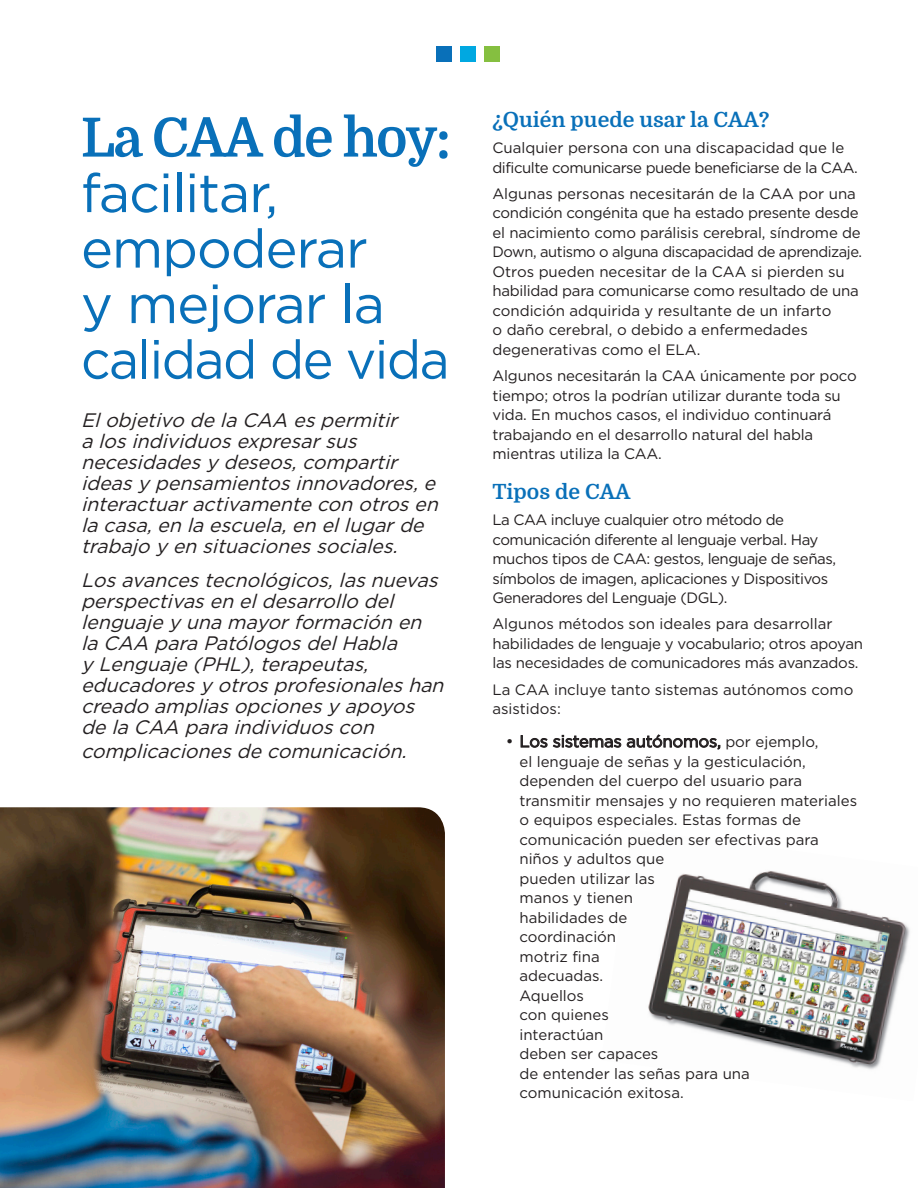
<style>
.page{position:relative;width:918px;height:1188px;background:#fff}
.page>*{position:absolute;margin:0;border:0;box-sizing:border-box;transform-origin:0 0}
.t1{font:54px/55.5px "Gotham";letter-spacing:-.02em;color:#0970b9}
.Sub_PT_Sans_14-14{font:700 21px "Domine";color:#0970b9}
.Text_PT_Serif__11-14{font:italic 19.5px/21px "Gotham";color:#231f20}
.Bullets_PT_Serif_11{font:16.5px "Gotham";letter-spacing:-.01em;color:#231f20}
.Text_PT_Serif__11-14-2{font:15px/19.5px "Gotham";letter-spacing:-.02em;color:#231f20}
.Bullets_PT_Serif_11-2{font:15px/19.5px "Gotham";color:#231f20}
.Text_PT_Serif__11-14-3{font:15px/19.5px "Gotham";color:#231f20}
.s1{font-family:"Domine";font-weight:700}
.s2{font-size:15px}
</style>
<div class="page">
<img style="left:648px;top:870px;width:262px;height:200px">
<svg style="left:521px;top:735px;width:26px;height:12px"></svg>
<svg style="left:553px;top:735px;width:68px;height:12px"></svg>
<svg style="left:627px;top:735px;width:93px;height:14px"></svg>
<img style="left:0;top:807px;width:445px;height:381px">
<div style="left:436px;top:46px;width:16px;height:16px;background:#0970b9"></div>
<div style="left:460px;top:46px;width:16px;height:16px;background:#00a8e1"></div>
<div style="left:484px;top:46px;width:16px;height:16px;background:#85bf40"></div>
<p class="t1" style="left:81px;top:109px;width:371px"><span class="s1">La CAA de hoy: </span>facilitar, empoderar<br>y mejorar la calidad de vida</p>
<p class="Text_PT_Serif__11-14" style="left:81px;top:409px;width:365px">Elobjetivo delaCAA espermitir alosindividuosexpresarsus necesidadesydeseos,compartir ideasypensamientosinnovadores,e interactuaractivamenteconotrosen lacasa,enlaescuela,enellugarde trabajo yensituacionessociales.</p>
<p class="Text_PT_Serif__11-14" style="left:81px;top:569px;width:370px">Losavancestecnológicos,lasnuevas perspectivaseneldesarrollo del lenguajeyunamayorformaciónen laCAA paraPatólogosdelHabla yLenguaje(PHL),terapeutas, educadoresyotrosprofesionaleshan creado ampliasopcionesyapoyos delaCAA paraindividuoscon</p>
<p class="Text_PT_Serif__11-14" style="left:81px;top:740px;width:333px">complicacionesdecomunicación.</p>
<p class="Sub_PT_Sans_14-14" style="left:492px;top:108px;width:279px">¿Quién puede usar la CAA?</p>
<p class="Text_PT_Serif__11-14-2" style="left:492px;top:138px;width:367px">Cualquier persona con una discapacidad que le dificulte comunicarse puede beneficiarse de la CAA.</p>
<p class="Text_PT_Serif__11-14-2" style="left:492px;top:184px;width:371px">Algunas personas necesitarán de la CAA por una condición congénita que ha estado presente desde el nacimiento como parálisis cerebral, síndrome de Down, autismo o alguna discapacidad de aprendizaje.<br>Otros pueden necesitar de la CAA si pierden su habilidad para comunicarse como resultado de una condición adquirida y resultante de un infarto<br>o daño cerebral, o debido a enfermedades degenerativas como el ELA.</p>
<p class="Text_PT_Serif__11-14-2" style="left:492px;top:366px;width:366px">Algunos necesitarán la CAA únicamente por poco tiempo; otros la podrían utilizar durante toda su vida. En muchos casos, el individuo continuará trabajando en el desarrollo natural del habla mientras utiliza la CAA.</p>
<p class="Sub_PT_Sans_14-14" style="left:492px;top:480px;width:139px">Tipos de CAA</p>
<p class="Text_PT_Serif__11-14-2" style="left:492px;top:510px;width:345px">La CAA incluye cualquier otro método de comunicación diferente al lenguaje verbal. Hay muchos tipos de CAA: gestos, lenguaje de señas, símbolos de imagen, aplicaciones y Dispositivos Generadores del Lenguaje (DGL).</p>
<p class="Text_PT_Serif__11-14-2" style="left:492px;top:614px;width:372px">Algunos métodos son ideales para desarrollar habilidades de lenguaje y vocabulario; otros apoyan las necesidades de comunicadores más avanzados.</p>
<p class="Text_PT_Serif__11-14-3" style="left:492px;top:679px;width:363px">La CAA incluye tanto sistemas autónomos como asistidos:</p>
<p class="Bullets_PT_Serif_11" style="left:506px;top:731px;width:314px">• Los sistemas autónomos, <span class="s2">por ejemplo,</span></p>
<p class="Bullets_PT_Serif_11-2" style="left:519px;top:751px;width:339px">el lenguaje de señas y la gesticulación, dependen del cuerpo del usuario para transmitir mensajes y no requieren materiales o equipos especiales. Estas formas de comunicación pueden ser efectivas para niños y adultos que<br>pueden utilizar las<br>manos y tienen<br>habilidades de<br>coordinación<br>motriz fina<br>adecuadas.<br>Aquellos<br>con quienes<br>interactúan<br>deben ser capaces<br>de entender las señas para una<br>comunicación exitosa.</p>
</div>
